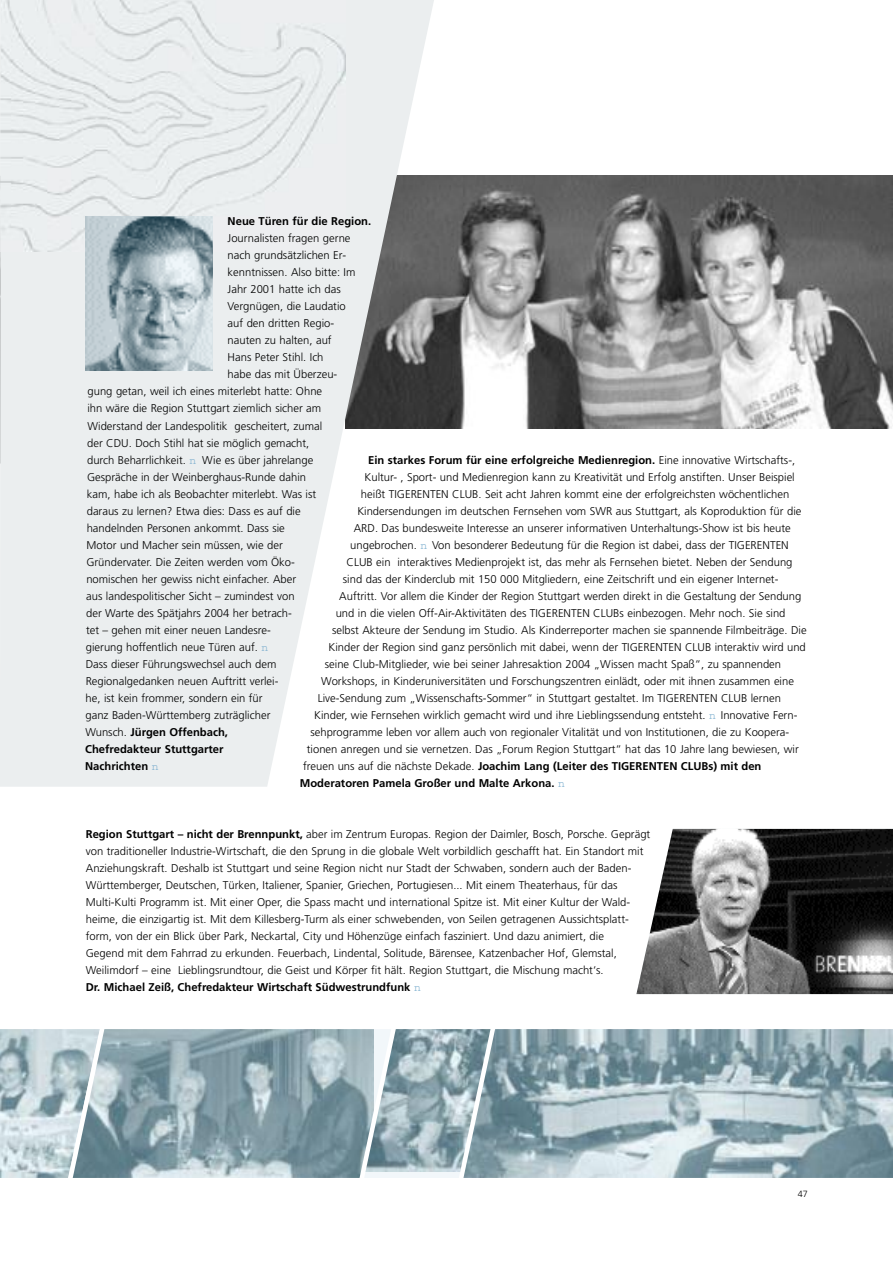
<style>
.page{position:relative;width:893px;height:1263px;background:#fff}
.page>*{position:absolute;margin:0;border:0;box-sizing:border-box;transform-origin:0 0}
.t1{font:300 11.25px/17px "Frutiger";color:#000}
.t2{font:700 11.25px "Frutiger";color:#000}
.t3{font:300 9px "Frutiger";color:#000}
.s1{font-family:"Courier";font-weight:400;color:#7caece}
.s2{font-weight:300}
.s3{font-weight:700}
</style>
<div class="page">
<img style="left:438px;top:176px;width:455px;height:253px">
<svg style="left:0;top:0;width:438px;height:787px;fill:#ebeeef"></svg>
<img style="left:0;top:0;width:345px;height:251px">
<img style="left:636px;top:829px;width:257px;height:165px">
<img style="left:86px;top:217px;width:127px;height:154px">
<img style="left:109px;top:1029px;width:241px;height:149px">
<img style="left:500px;top:1029px;width:393px;height:149px">
<svg style="left:0;top:1029px;width:109px;height:149px;background:#b5c6cc"></svg>
<svg style="left:350px;top:1029px;width:150px;height:149px;background:#9bb0b8"></svg>
<p class="t2" style="left:228px;top:217px;width:145px">Neue Türen für die Region.</p>
<p class="t1" style="left:228px;top:231px;width:124px">Journalisten fragen gerne</p>
<p class="t1" style="left:228px;top:248px;width:120px">nach grundsätzlichen Er-</p>
<p class="t1" style="left:228px;top:265px;width:129px">kenntnissen. Also bitte: Im</p>
<p class="t1" style="left:228px;top:282px;width:115px">Jahr 2001 hatte ich das</p>
<p class="t1" style="left:228px;top:299px;width:120px">Vergnügen, die Laudatio</p>
<p class="t1" style="left:228px;top:316px;width:108px">auf den dritten Regio-</p>
<p class="t1" style="left:228px;top:333px;width:106px">nauten zu halten, auf</p>
<p class="t1" style="left:228px;top:350px;width:97px">Hans Peter Stihl. Ich</p>
<p class="t1" style="left:228px;top:367px;width:111px">habe das mit Überzeu-</p>
<p class="t1" style="left:88px;top:384px;width:236px">gung getan, weil ich eines miterlebt hatte: Ohne</p>
<p class="t1" style="left:87px;top:401px;width:235px">ihn wäre die Region Stuttgart ziemlich sicher am</p>
<p class="t1" style="left:87px;top:418px;width:236px">Widerstand der Landespolitik gescheitert, zumal</p>
<p class="t1" style="left:87px;top:435px;width:224px">der CDU. Doch Stihl hat sie möglich gemacht,</p>
<p class="t1" style="left:87px;top:452px;width:228px">durch Beharrlichkeit. <span class="s1">n</span> Wie es über jahrelange</p>
<p class="t1" style="left:87px;top:469px;width:221px">Gespräche in der Weinberghaus-Runde dahin</p>
<p class="t1" style="left:87px;top:486px;width:231px">kam, habe ich als Beobachter miterlebt. Was ist</p>
<p class="t1" style="left:87px;top:503px;width:215px">daraus zu lernen? Etwa dies: Dass es auf die</p>
<p class="t1" style="left:87px;top:520px;width:200px">handelnden Personen ankommt. Dass sie</p>
<p class="t1" style="left:87px;top:537px;width:198px">Motor und Macher sein müssen, wie der</p>
<p class="t1" style="left:86px;top:554px;width:210px">Gründervater. Die Zeiten werden vom Öko-</p>
<p class="t1" style="left:86px;top:571px;width:211px">nomischen her gewiss nicht einfacher. Aber</p>
<p class="t1" style="left:86px;top:588px;width:210px">aus landespolitischer Sicht – zumindest von</p>
<p class="t1" style="left:86px;top:605px;width:207px">der Warte des Spätjahrs 2004 her betrach-</p>
<p class="t1" style="left:86px;top:622px;width:186px">tet – gehen mit einer neuen Landesre-</p>
<p class="t1" style="left:86px;top:639px;width:184px">gierung hoffentlich neue Türen auf. <span class="s1">n</span></p>
<p class="t1" style="left:86px;top:656px;width:192px">Dass dieser Führungswechsel auch dem</p>
<p class="t1" style="left:86px;top:673px;width:194px">Regionalgedanken neuen Auftritt verlei-</p>
<p class="t1" style="left:86px;top:690px;width:179px">he, ist kein frommer, sondern ein für</p>
<p class="t1" style="left:85px;top:707px;width:186px">ganz Baden-Württemberg zuträglicher</p>
<p class="t2" style="left:85px;top:727px;width:144px"><span class="s2">Wunsch.</span> Jürgen Offenbach,</p>
<p class="t2" style="left:85px;top:744px;width:140px">Chefredakteur Stuttgarter</p>
<p class="t2" style="left:85px;top:761px;width:75px">Nachrichten <span class="s1">n</span></p>
<p class="t2" style="left:368px;top:455px;width:428px">Ein starkes Forum für eine erfolgreiche Medienregion. <span class="s2">Eine innovative Wirtschafts-,</span></p>
<p class="t1" style="left:365px;top:469px;width:432px">Kultur- , Sport- und Medienregion kann zu Kreativität und Erfolg anstiften. Unser Beispiel</p>
<p class="t1" style="left:361px;top:486px;width:430px">heißt TIGERENTEN CLUB. Seit acht Jahren kommt eine der erfolgreichsten wöchentlichen</p>
<p class="t1" style="left:357px;top:503px;width:446px">Kindersendungen im deutschen Fernsehen vom SWR aus Stuttgart, als Koproduktion für die</p>
<p class="t1" style="left:354px;top:520px;width:439px">ARD. Das bundesweite Interesse an unserer informativen Unterhaltungs-Show ist bis heute</p>
<p class="t1" style="left:350px;top:537px;width:440px">ungebrochen. <span class="s1">n</span> Von besonderer Bedeutung für die Region ist dabei, dass der TIGERENTEN</p>
<p class="t1" style="left:347px;top:554px;width:447px">CLUB ein interaktives Medienprojekt ist, das mehr als Fernsehen bietet. Neben der Sendung</p>
<p class="t1" style="left:343px;top:571px;width:437px">sind das der Kinderclub mit 150 000 Mitgliedern, eine Zeitschrift und ein eigener Internet-</p>
<p class="t1" style="left:339px;top:588px;width:464px">Auftritt. Vor allem die Kinder der Region Stuttgart werden direkt in die Gestaltung der Sendung</p>
<p class="t1" style="left:336px;top:605px;width:451px">und in die vielen Off-Air-Aktivitäten des TIGERENTEN CLUBs einbezogen. Mehr noch. Sie sind</p>
<p class="t1" style="left:332px;top:622px;width:476px">selbst Akteure der Sendung im Studio. Als Kinderreporter machen sie spannende Filmbeiträge. Die</p>
<p class="t1" style="left:328px;top:639px;width:479px">Kinder der Region sind ganz persönlich mit dabei, wenn der TIGERENTEN CLUB interaktiv wird und</p>
<p class="t1" style="left:325px;top:656px;width:458px">seine Club-Mitglieder, wie bei seiner Jahresaktion 2004 „Wissen macht Spaß“, zu spannenden</p>
<p class="t1" style="left:321px;top:673px;width:474px">Workshops, in Kinderuniversitäten und Forschungszentren einlädt, oder mit ihnen zusammen eine</p>
<p class="t1" style="left:318px;top:690px;width:465px">Live-Sendung zum „Wissenschafts-Sommer“ in Stuttgart gestaltet. Im TIGERENTEN CLUB lernen</p>
<p class="t1" style="left:314px;top:707px;width:485px">Kinder, wie Fernsehen wirklich gemacht wird und ihre Lieblingssendung entsteht. <span class="s1">n</span> Innovative Fern-</p>
<p class="t1" style="left:310px;top:724px;width:480px">sehprogramme leben vor allem auch von regionaler Vitalität und von Institutionen, die zu Koopera-</p>
<p class="t1" style="left:307px;top:741px;width:493px">tionen anregen und sie vernetzen. Das „Forum Region Stuttgart“ hat das 10 Jahre lang bewiesen, wir</p>
<p class="t2" style="left:303px;top:761px;width:460px"><span class="s2">freuen uns auf die nächste Dekade.</span> Joachim Lang (Leiter des TIGERENTEN CLUBs) mit den</p>
<p class="t2" style="left:300px;top:778px;width:267px">Moderatoren Pamela Großer und Malte Arkona. <span class="s1">n</span></p>
<p class="t1" style="left:86px;top:826px;width:566px"><span class="s3">Region Stuttgart – nicht der Brennpunkt,</span> aber im Zentrum Europas. Region der Daimler, Bosch, Porsche. Geprägt von traditioneller Industrie-Wirtschaft, die den Sprung in die globale Welt vorbildlich geschafft hat. Ein Standort mit Anziehungskraft. Deshalb ist Stuttgart und seine Region nicht nur Stadt der Schwaben, sondern auch der Baden-Württemberger, Deutschen, Türken, Italiener, Spanier, Griechen, Portugiesen... Mit einem Theaterhaus, für das Multi-Kulti Programm ist. Mit einer Oper, die Spass macht und international Spitze ist. Mit einer Kultur der Wald&shy;heime, die einzigartig ist. Mit dem Killesberg-Turm als einer schwebenden, von Seilen getragenen Aussichtsplatt&shy;form, von der ein Blick über Park, Neckartal, City und Höhenzüge einfach fasziniert. Und dazu animiert, die<br>Gegend mit dem Fahrrad zu erkunden. Feuerbach, Lindental, Solitude, Bärensee, Katzenbacher Hof, Glemstal, Weilimdorf – eine Lieblingsrundtour, die Geist und Körper fit hält. Region Stuttgart, die Mischung macht‘s.<br><span class="s3">Dr. Michael Zeiß, Chefredakteur Wirtschaft Südwestrundfunk</span> <span class="s1">n</span></p>
<p class="t3" style="left:798px;top:1191px;width:12px">47</p>
</div>
